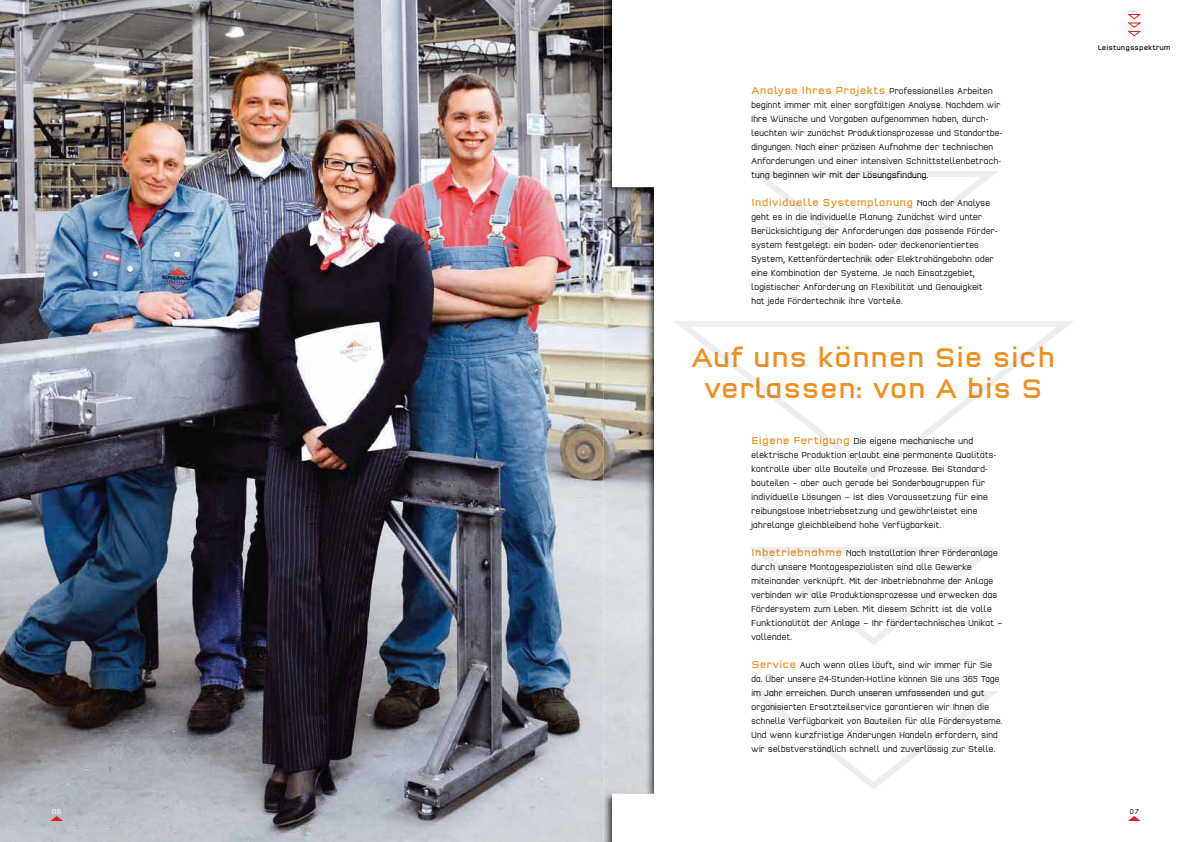
<style>
.page{position:relative;width:1191px;height:842px;background:#fff}
.page>*{position:absolute;margin:0;border:0;box-sizing:border-box;transform-origin:0 0}
.t1{font:28px "Q Type Cond";color:#de8526}
.t2{font:10.5px "Q Type Cond";letter-spacing:.01em;color:#f08f21}
.t3{font:300 9px/14px "Q Type Comp";letter-spacing:.035em;color:#040809}
.t4{font:300 9px/14px "Q Type Comp";letter-spacing:.035em;color:#010202}
.t5{font:300 7.5px "Q Type Comp";color:#040809}
.t6{font:300 7.5px "Q Type Comp";color:#fff}
.t7{font:7px "Q Type Cond";color:#040809}
.s1{font-family:"Q Type Cond";font-weight:400;font-size:10.5px;color:#f08f21}
.s2{color:#de8526}
.s3{font-family:"Q Type Comp";font-weight:300;font-size:9px;color:#040809}
.s4{color:#010202}
.s5{color:#f08f21}
.s6{color:#040809}
.s7{font-family:"Q Type Cond";font-weight:400;font-size:10.5px;color:#de8526}
</style>
<div class="page">
<img style="left:0;top:0;width:603px;height:842px">
<img style="left:603px;top:0;width:9px;height:34px">
<img style="left:603px;top:34px;width:9px;height:808px">
<svg style="left:612px;top:34px;width:529px;height:787px"></svg>
<svg style="left:1127px;top:816px;width:13px;height:5px"></svg>
<svg style="left:1127px;top:14px;width:14px;height:23px"></svg>
<svg style="left:50px;top:816px;width:13px;height:5px"></svg>
<svg style="left:748px;top:171px;width:250px;height:99px"></svg>
<svg style="left:748px;top:547px;width:250px;height:98px"></svg>
<svg style="left:673px;top:321px;width:401px;height:158px"></svg>
<svg style="left:748px;top:691px;width:250px;height:98px"></svg>
<p class="t6" style="left:52px;top:808px;width:10px">06</p>
<p class="t3" style="left:751px;top:84px;width:252px"><span class="s1">Analyse Ihres Projekts</span> Professionelles Arbeiten beginnt immer mit einer sorgfäl tigen Analyse. Nachdem wir Ihre Wünsche und Vorgaben aufgenommen haben, durch&shy;leuchten wir zunächst Produk tionsprozesse und Standortbe&shy;dingungen. Nach einer präzisen Aufnahme der technischen Anforderungen und einer inten siven Schnittstellenbetrach-</p>
<p class="t2" style="left:751px;top:198px;width:187px">Indivi<span class="s2">duel</span>le Systemplanung <span class="s3">Nach</span></p>
<p class="t4" style="left:751px;top:168px;width:178px">tung beginnen wir mit der Lösungsfindung.</p>
<p class="t3" style="left:751px;top:196px;width:247px;text-indent:189px"><span class="s4">der A</span>nalyse geht es in di<span class="s4">e individuelle Planung: Zunächst w</span>ird unter Berücksichtigun<span class="s4">g der Anforderungen das p</span>assende Förder&shy;system festgelegt: <span class="s4">ein boden- oder de</span>ckenorientiertes System, Kettenförderte<span class="s4">chnik oder</span> Elektrohängebahn oder eine Kombination der Systeme. Je nach Einsatzgebiet, logistischer Anforderung an Flexibilität und Genauigkeit hat jede Fördertechnik ihre Vorteile.</p>
<h1 class="t1" style="left:691px;top:347px;width:365px">Auf uns können Sie sich</h1>
<h1 class="t1" style="left:704px;top:378px;width:340px"><span class="s5">ve</span>rlassen: von A bis <span class="s5">S</span></h1>
<p class="t2" style="left:751px;top:436px;width:93px">Eigene Fert<span class="s2">igun</span></p>
<p class="t3" style="left:751px;top:434px;width:246px;text-indent:92px"><span class="s1">g</span> Die eigene <span class="s4">mecha</span>nische und elektrische Produkti<span class="s4">on erlaubt eine pe</span>rmanente Qualitäts&shy;kontrolle über alle Baut<span class="s4">eile und P</span>rozesse. Bei Standard&shy;bauteilen – aber auch gerade bei Sonderbaugruppen für individuelle Lösungen – ist dies Voraussetzung für eine reibungslose Inbetriebsetzung und gewährleistet eine jahrelange gleichbleibend hohe Verfügbarkeit.</p>
<p class="t4" style="left:751px;top:560px;width:252px"><span class="s6">dur</span>ch unsere Montagespezialisten sind alle Gewerke <span class="s6">miteinan</span>der verknüpft. Mit der Inbetriebnahme der <span class="s6">Anlage verbinden wi</span>r alle Produktionsprozesse und e<span class="s6">rwecken das Fördersystem z</span>um Leben. Mit diesem Sch<span class="s6">ritt ist die volle Funktionalität der A</span>nlage – Ihr förde<span class="s6">rtechnisches Unikat – vollendet.</span></p>
<p class="t3" style="left:751px;top:658px;width:249px"><span class="s1">Service</span> Auch wenn alles läuft, sind wir immer für Sie da. Über unsere 24-Stunden-Hotline können Sie uns 365 Tage</p>
<p class="t4" style="left:751px;top:700px;width:252px"><span class="s6">or</span>ganisierten Ersatzteilservice garantieren wir Ihnen di<span class="s6">e schnell</span>e Verfügbarkeit von Bauteilen für alle Förder<span class="s6">systeme.<br>Und wenn</span> kurzfristige Änderungen Handeln erf<span class="s6">ordern, sind wir selbstverst</span>ändlich schnell und zuverlä<span class="s6">ssig zur Stelle.</span></p>
<p class="t4" style="left:751px;top:546px;width:248px"><span class="s7">Inbetriebnahme</span> Nach Installation Ihrer Förderanlage</p>
<p class="t4" style="left:751px;top:686px;width:235px">im Jahr erreichen. Durch unseren umfassenden und gut</p>
<p class="t7" style="left:1097px;top:45px;width:74px">Leistungsspektrum</p>
<p class="t5" style="left:1129px;top:808px;width:10px">07</p>
</div>
